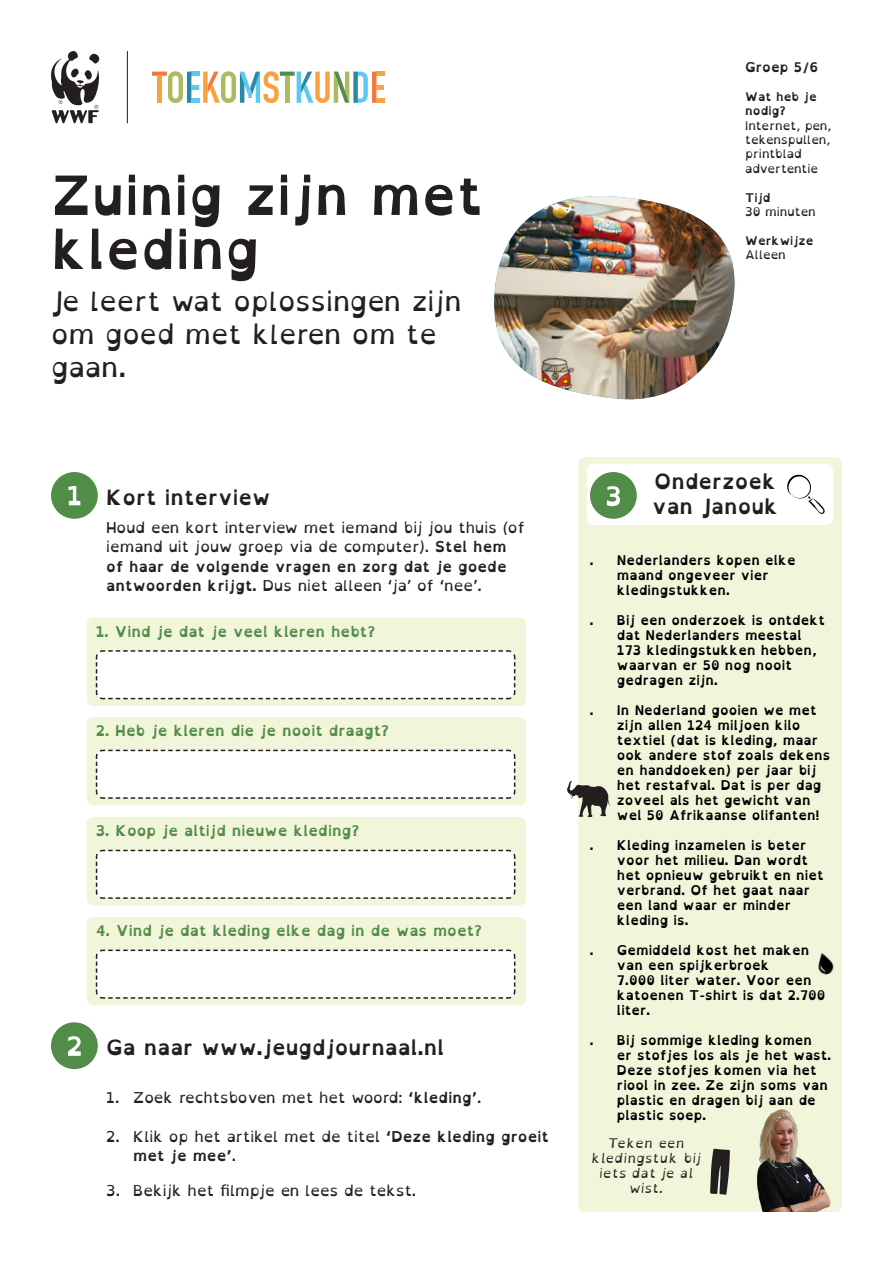
<style>
.page{position:relative;width:893px;height:1263px;background:#fff}
.page>*{position:absolute;margin:0;border:0;box-sizing:border-box;transform-origin:0 0}
.t1{font:700 54px/54px "Open Dyslexic";color:#231f20}
.t2{font:27px/33px "Open Dyslexic";color:#231f20}
.t3{font:700 21px "Open Dyslexic";color:#231f20}
.t4{font:15px/19.5px "Open Dyslexic";color:#231f20}
.t5{font:700 15px "Open Dyslexic";color:#528c49}
.t6{font:700 13.5px/15px "Open Dyslexic";color:#000001}
.t7{font:italic 13.5px/15px "Open Dyslexic";color:#231f20;text-align:center}
.t8{font:700 13.5px "Open Dyslexic";color:#231f20}
.t9{font:12px/14.4px "Open Dyslexic";color:#231f20}
.t10{font:700 12px/14.4px "Open Dyslexic";color:#231f20}
.s1{font-weight:700}
</style>
<div class="page">
<div style="left:578px;top:457px;width:264px;height:755px;background:#f1f5da;border-radius:6px"></div>
<div style="left:587px;top:464px;width:246px;height:61px;background:#fff;border-radius:6px"></div>
<svg style="left:787px;top:475px;width:38px;height:39px"></svg>
<div style="left:87px;top:617px;width:439px;height:89px;background:#f1f5da;border-radius:6px"></div>
<svg style="left:95px;top:650px;width:421px;height:50px;background:#f5f5f4"></svg>
<img style="left:818px;top:953px;width:16px;height:22px">
<div style="left:87px;top:717px;width:439px;height:88px;background:#f1f5da;border-radius:6px"></div>
<svg style="left:95px;top:749px;width:421px;height:50px;background:#f5f5f4"></svg>
<div style="left:87px;top:817px;width:439px;height:88px;background:#f1f5da;border-radius:6px"></div>
<svg style="left:95px;top:849px;width:421px;height:50px;background:#f5f5f4"></svg>
<div style="left:87px;top:917px;width:439px;height:88px;background:#f1f5da;border-radius:6px"></div>
<svg style="left:95px;top:949px;width:421px;height:50px;background:#f5f5f4"></svg>
<img style="left:757px;top:1109px;width:74px;height:103px">
<div style="left:590px;top:472px;width:47px;height:47px;background:#528c49;border-radius:50%"></div>
<svg style="left:607px;top:486px;width:13px;height:20px"></svg>
<div style="left:51px;top:472px;width:47px;height:47px;background:#528c49;border-radius:50%"></div>
<svg style="left:68px;top:486px;width:12px;height:19px"></svg>
<div style="left:51px;top:1022px;width:47px;height:47px;background:#528c49;border-radius:50%"></div>
<svg style="left:68px;top:1036px;width:13px;height:20px"></svg>
<img style="left:494px;top:196px;width:241px;height:204px">
<svg style="left:51px;top:51px;width:48px;height:72px"></svg>
<hr style="left:127px;top:51px;width:1px;height:72px;background:#231f20">
<svg style="left:152px;top:71px;width:233px;height:32px"></svg>
<svg style="left:710px;top:1149px;width:20px;height:46px"></svg>
<svg style="left:567px;top:781px;width:43px;height:36px"></svg>
<p class="t1" style="left:51px;top:169px;width:434px">Zuinig zijn met kleding</p>
<p class="t2" style="left:51px;top:285px;width:412px">Je leert wat oplossingen zijn om goed met kleren om te gaan.</p>
<p class="t3" style="left:106px;top:485px;width:166px">Kort interview</p>
<p class="t4" style="left:106px;top:518px;width:420px">Houd een kort interview met iemand bij jou thuis (of iemand uit jouw groep via de computer). <span class="s1">Stel hem of haar de volgende vragen en zorg dat je goede antwoorden krijgt.</span> Dus niet alleen ‘ja’ of ‘nee’.</p>
<p class="t5" style="left:96px;top:623px;width:281px">1. Vind je dat je veel kleren hebt?</p>
<p class="t5" style="left:96px;top:722px;width:295px">2. Heb je kleren die je nooit draagt?</p>
<p class="t5" style="left:96px;top:822px;width:265px">3. Koop je altijd nieuwe kleding?</p>
<p class="t5" style="left:96px;top:922px;width:388px">4. Vind je dat kleding elke dag in de was moet?</p>
<p class="t3" style="left:106px;top:1036px;width:339px">Ga naar www.jeugdjournaal.nl</p>
<p class="t4" style="left:106px;top:1088px;width:377px">1. Zoek rechtsboven met het woord: <span class="s1">‘kleding’</span>.</p>
<p class="t4" style="left:133px;top:1127px;width:417px;text-indent:-27px">2. Klik op het artikel met de titel <span class="s1">‘Deze kleding groeit met je mee’</span>.</p>
<p class="t4" style="left:106px;top:1181px;width:312px">3. Bekijk het filmpje en lees de tekst.</p>
<p class="t8" style="left:745px;top:59px;width:75px">Groep 5/6</p>
<p class="t10" style="left:745px;top:89px;width:73px">Wat heb je nodig?</p>
<p class="t9" style="left:745px;top:118px;width:88px">Internet, pen, tekenspullen, printblad advertentie</p>
<p class="t10" style="left:745px;top:190px;width:27px">Tijd</p>
<p class="t9" style="left:745px;top:205px;width:72px">30 minuten</p>
<p class="t10" style="left:745px;top:233px;width:70px">Werkwijze</p>
<p class="t9" style="left:745px;top:248px;width:42px">Alleen</p>
<p class="t3" style="left:654px;top:469px;width:124px">Onderzoek</p>
<p class="t3" style="left:652px;top:494px;width:128px">van Janouk</p>
<p class="t6" style="left:590px;top:553px;width:5px">.</p>
<p class="t6" style="left:617px;top:553px;width:180px">Nederlanders kopen elke maand ongeveer vier kledingstukken.</p>
<p class="t6" style="left:590px;top:613px;width:5px">.</p>
<p class="t6" style="left:617px;top:613px;width:210px">Bij een onderzoek is ontdekt dat Nederlanders meestal<br>173 kledingstukken hebben, waarvan er 50 nog nooit gedragen zijn.</p>
<p class="t6" style="left:590px;top:703px;width:5px">.</p>
<p class="t6" style="left:617px;top:703px;width:215px">In Nederland gooien we met zijn allen 124 miljoen kilo textiel (dat is kleding, maar ook andere stof zoals dekens en handdoeken) per jaar bij het restafval. Dat is per dag zoveel als het gewicht van wel 50 Afrikaanse olifanten!</p>
<p class="t6" style="left:590px;top:838px;width:5px">.</p>
<p class="t6" style="left:617px;top:838px;width:208px">Kleding inzamelen is beter voor het milieu. Dan wordt het opnieuw gebruikt en niet verbrand. Of het gaat naar een land waar er minder kleding is.</p>
<p class="t6" style="left:590px;top:943px;width:5px">.</p>
<p class="t6" style="left:617px;top:943px;width:210px">Gemiddeld kost het maken van een spijkerbroek<br>7.000 liter water. Voor een katoenen T-shirt is dat 2.700 liter.</p>
<p class="t6" style="left:590px;top:1033px;width:5px">.</p>
<p class="t6" style="left:617px;top:1033px;width:216px">Bij sommige kleding komen<br>er stofjes los als je het wast.<br>Deze stofjes komen via het riool in zee. Ze zijn soms van plastic en dragen bij aan de plastic soep.</p>
<p class="t7" style="left:591px;top:1137px;width:111px">Teken een kledingstuk bij iets dat je al wist.</p>
</div>
